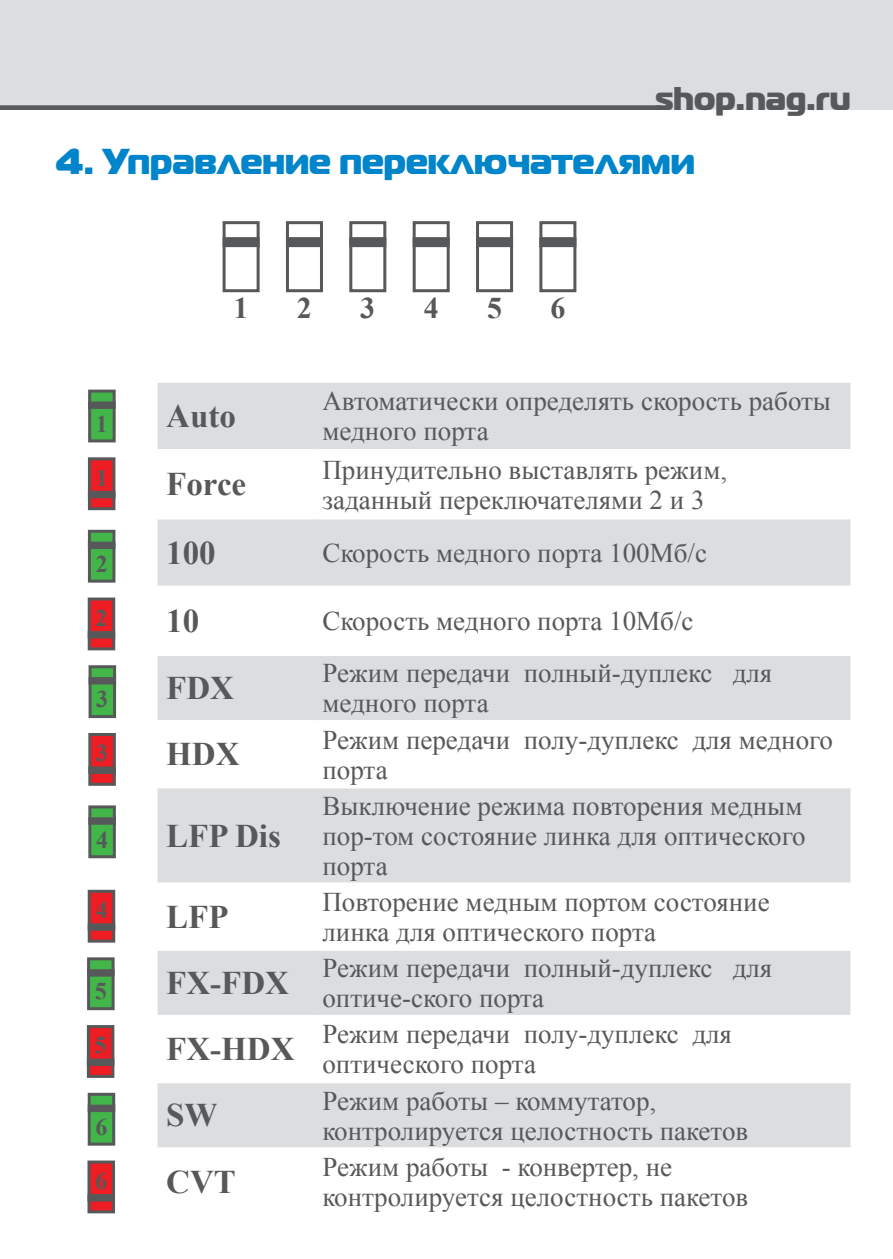
<style>
.page{position:relative;width:893px;height:1259px;background:#fff}
.page>*{position:absolute;margin:0;border:0;box-sizing:border-box;transform-origin:0 0}
.t1{font:36px "Magistral Black C";color:#0084ca}
.t2{font:700 33px "Times New Roman";color:#57585a}
.t3{font:32.7px "Magistral Black C";color:#57585a}
.t4{font:700 30px "Times New Roman";color:#57585a}
.t5{font:27px/30px "Times New Roman";color:#57585a}
.t6{font:700 24px "Times New Roman";color:#57585a}
</style>
<div class="page">
<div style="left:158px;top:383px;width:690px;height:66px;background:#dcdddf"></div>
<svg style="left:158px;top:519px;width:690px;height:628px;fill:#dcdddf"></svg>
<hr style="left:848px;top:519px;width:2px;height:66px;background:#dcdddf">
<hr style="left:158px;top:585px;width:156px;height:3px;background:#fff">
<hr style="left:314px;top:585px;width:536px;height:3px;background:#fff">
<hr style="left:158px;top:654px;width:156px;height:2px;background:#fff">
<hr style="left:314px;top:654px;width:536px;height:2px;background:#fff">
<hr style="left:848px;top:656px;width:2px;height:64px;background:#dcdddf">
<hr style="left:158px;top:720px;width:156px;height:2px;background:#fff">
<hr style="left:314px;top:720px;width:536px;height:2px;background:#fff">
<hr style="left:158px;top:786px;width:156px;height:2px;background:#fff">
<hr style="left:314px;top:786px;width:536px;height:2px;background:#fff">
<hr style="left:158px;top:948px;width:156px;height:3px;background:#fff">
<hr style="left:314px;top:948px;width:536px;height:3px;background:#fff">
<hr style="left:158px;top:1081px;width:156px;height:2px;background:#fff">
<hr style="left:314px;top:1081px;width:536px;height:2px;background:#fff">
<hr style="left:848px;top:788px;width:2px;height:94px;background:#dcdddf">
<hr style="left:848px;top:951px;width:2px;height:64px;background:#dcdddf">
<hr style="left:848px;top:1083px;width:2px;height:64px;background:#dcdddf">
<hr style="left:848px;top:383px;width:2px;height:66px;background:#dcdddf">
<hr style="left:158px;top:882px;width:156px;height:2px;background:#fff">
<hr style="left:314px;top:882px;width:536px;height:2px;background:#fff">
<hr style="left:158px;top:1015px;width:156px;height:2px;background:#fff">
<hr style="left:314px;top:1015px;width:536px;height:2px;background:#fff">
<div style="left:223px;top:221px;width:37px;height:71px;border:3px solid #57585a"></div>
<div style="left:223px;top:237px;width:37px;height:10px;background:#57585a;border:3px solid #57585a"></div>
<div style="left:286px;top:221px;width:37px;height:71px;border:3px solid #57585a"></div>
<div style="left:286px;top:237px;width:37px;height:10px;background:#57585a"></div>
<div style="left:349px;top:221px;width:37px;height:71px;border:3px solid #57585a"></div>
<div style="left:349px;top:237px;width:37px;height:10px;background:#57585a;border:3px solid #57585a"></div>
<div style="left:413px;top:221px;width:37px;height:71px;border:3px solid #57585a"></div>
<div style="left:413px;top:237px;width:37px;height:10px;background:#57585a;border:3px solid #57585a"></div>
<div style="left:88px;top:389px;width:28px;height:53px;background:#42b649;border:3px solid #57585a"></div>
<div style="left:88px;top:401px;width:28px;height:8px;background:#57585a;border:3px solid #57585a"></div>
<div style="left:88px;top:457px;width:27px;height:53px;background:#ee1d23;border:3px solid #57585a"></div>
<div style="left:88px;top:491px;width:27px;height:7px;background:#57585a"></div>
<div style="left:0;top:0;width:893px;height:110px;background:#dcdddf"></div>
<div style="left:0;top:105px;width:661px;height:5px;background:#57585a"></div>
<div style="left:476px;top:221px;width:37px;height:71px;border:3px solid #57585a"></div>
<div style="left:476px;top:237px;width:37px;height:10px;background:#57585a"></div>
<div style="left:539px;top:221px;width:37px;height:71px;border:3px solid #57585a"></div>
<div style="left:539px;top:237px;width:37px;height:10px;background:#57585a;border:3px solid #57585a"></div>
<div style="left:88px;top:530px;width:27px;height:52px;background:#42b649;border:3px solid #57585a"></div>
<div style="left:88px;top:541px;width:27px;height:8px;background:#57585a;border:3px solid #57585a"></div>
<div style="left:88px;top:597px;width:27px;height:53px;background:#ee1d23;border:3px solid #57585a"></div>
<div style="left:88px;top:631px;width:27px;height:7px;background:#57585a"></div>
<div style="left:89px;top:665px;width:27px;height:53px;background:#42b649;border:3px solid #57585a"></div>
<div style="left:89px;top:677px;width:27px;height:7px;background:#57585a;border:3px solid #57585a"></div>
<div style="left:88px;top:733px;width:28px;height:53px;background:#ee1d23;border:3px solid #57585a"></div>
<div style="left:88px;top:766px;width:28px;height:8px;background:#57585a;border:3px solid #57585a"></div>
<div style="left:88px;top:805px;width:28px;height:53px;background:#42b649;border:3px solid #57585a"></div>
<div style="left:88px;top:817px;width:28px;height:7px;background:#57585a;border:3px solid #57585a"></div>
<div style="left:88px;top:890px;width:27px;height:52px;background:#ee1d23;border:3px solid #57585a"></div>
<div style="left:88px;top:923px;width:27px;height:7px;background:#57585a;border:3px solid #57585a"></div>
<div style="left:87px;top:957px;width:28px;height:53px;background:#42b649;border:3px solid #57585a"></div>
<div style="left:87px;top:969px;width:28px;height:7px;background:#57585a;border:3px solid #57585a"></div>
<div style="left:87px;top:1025px;width:27px;height:53px;background:#ee1d23;border:3px solid #57585a"></div>
<div style="left:87px;top:1058px;width:27px;height:8px;background:#57585a;border:3px solid #57585a"></div>
<div style="left:88px;top:1092px;width:27px;height:53px;background:#42b649;border:3px solid #57585a"></div>
<div style="left:88px;top:1104px;width:27px;height:8px;background:#57585a;border:3px solid #57585a"></div>
<div style="left:87px;top:1160px;width:28px;height:53px;background:#ee1d23;border:3px solid #57585a"></div>
<div style="left:87px;top:1194px;width:28px;height:7px;background:#57585a"></div>
<p class="t3" style="left:655px;top:77px;width:196px">shop.nag.ru</p>
<p class="t1" style="left:56px;top:138px;width:640px">4. Управление переключателями</p>
<p class="t6" style="left:96px;top:406px;width:14px">1</p>
<p class="t6" style="left:96px;top:460px;width:13px">1</p>
<p class="t6" style="left:96px;top:546px;width:13px">2</p>
<p class="t6" style="left:95px;top:600px;width:13px">2</p>
<p class="t6" style="left:96px;top:682px;width:13px">3</p>
<p class="t6" style="left:96px;top:736px;width:13px">3</p>
<p class="t6" style="left:96px;top:822px;width:13px">4</p>
<p class="t6" style="left:95px;top:892px;width:13px">4</p>
<p class="t6" style="left:95px;top:974px;width:13px">5</p>
<p class="t6" style="left:95px;top:1028px;width:14px">5</p>
<p class="t6" style="left:95px;top:1109px;width:13px">6</p>
<p class="t6" style="left:95px;top:1163px;width:14px">6</p>
<p class="t4" style="left:234px;top:287px;width:16px">1</p>
<p class="t4" style="left:297px;top:287px;width:16px">2</p>
<p class="t4" style="left:360px;top:287px;width:16px">3</p>
<p class="t4" style="left:424px;top:287px;width:16px">4</p>
<p class="t4" style="left:487px;top:287px;width:16px">5</p>
<p class="t4" style="left:550px;top:287px;width:16px">6</p>
<p class="t2" style="left:166px;top:392px;width:71px">Auto</p>
<p class="t2" style="left:166px;top:460px;width:82px">Force</p>
<p class="t5" style="left:322px;top:385px;width:510px">Автоматически определять скорость работы медного порта</p>
<p class="t5" style="left:322px;top:454px;width:406px">Принудительно выставлять режим, заданный переключателями 2 и 3</p>
<p class="t2" style="left:166px;top:529px;width:51px">100</p>
<p class="t5" style="left:322px;top:537px;width:386px">Скорость медного порта 100Мб/с</p>
<p class="t2" style="left:166px;top:597px;width:34px">10</p>
<p class="t5" style="left:322px;top:605px;width:373px">Скорость медного порта 10Мб/с</p>
<p class="t2" style="left:166px;top:664px;width:69px">FDX</p>
<p class="t2" style="left:166px;top:730px;width:75px">HDX</p>
<p class="t2" style="left:166px;top:812px;width:116px">LFP Dis</p>
<p class="t2" style="left:166px;top:893px;width:64px">LFP</p>
<p class="t2" style="left:166px;top:959px;width:124px">FX-FDX</p>
<p class="t2" style="left:166px;top:1025px;width:130px">FX-HDX</p>
<p class="t2" style="left:166px;top:1091px;width:53px">SW</p>
<p class="t2" style="left:166px;top:1157px;width:71px">CVT</p>
<p class="t5" style="left:322px;top:657px;width:451px">Режим передачи полный-дуплекс для медного порта</p>
<p class="t5" style="left:322px;top:723px;width:512px">Режим передачи полу-дуплекс для медного порта</p>
<p class="t5" style="left:322px;top:790px;width:485px;text-align:justify">Выключение режима повторения медным пор-том состояние линка для оптического порта</p>
<p class="t5" style="left:322px;top:886px;width:449px">Повторение медным портом состояние линка для оптического порта</p>
<p class="t5" style="left:322px;top:952px;width:451px">Режим передачи полный-дуплекс для оптиче-ского порта</p>
<p class="t5" style="left:322px;top:1018px;width:411px">Режим передачи полу-дуплекс для оптического порта</p>
<p class="t5" style="left:322px;top:1084px;width:427px">Режим работы – коммутатор, контролируется целостность пакетов</p>
<p class="t5" style="left:322px;top:1151px;width:427px">Режим работы - конвертер, не контролируется целостность пакетов</p>
</div>
